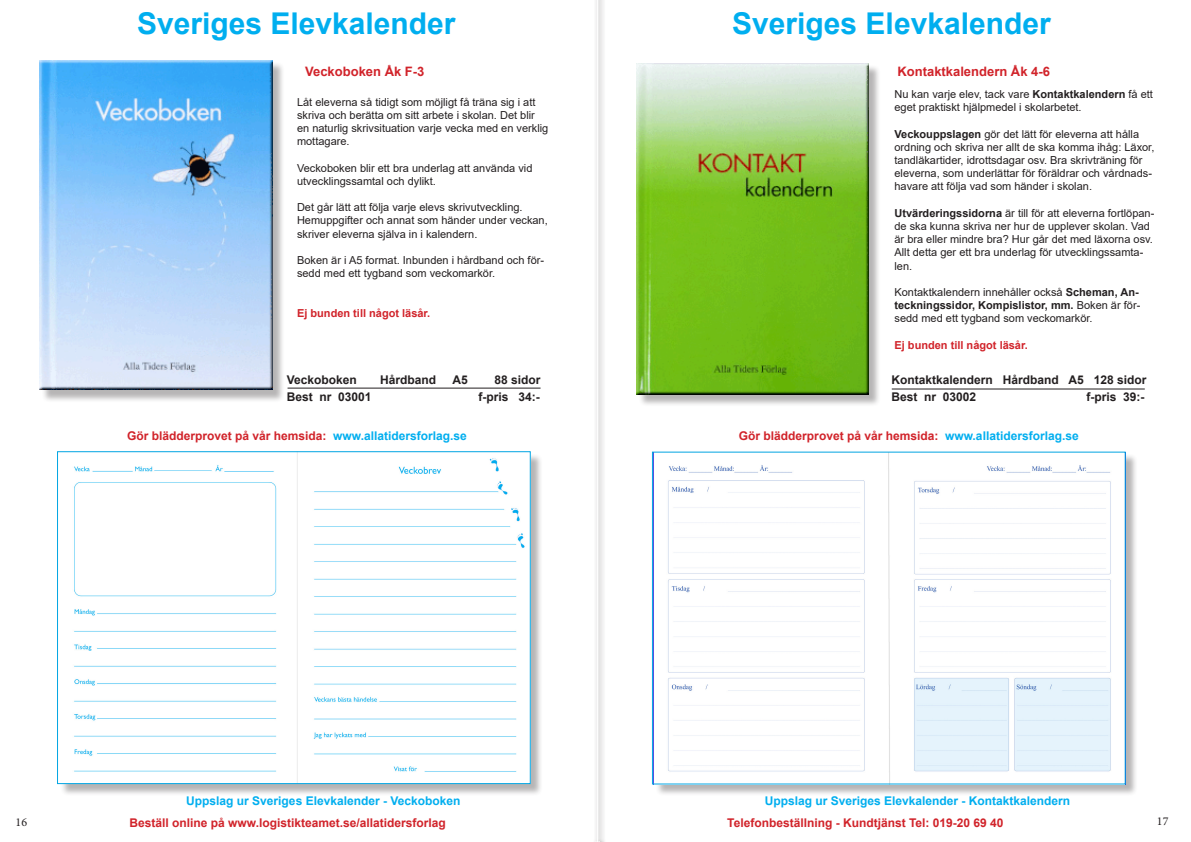
<style>
.page{position:relative;width:1191px;height:842px;background:#fff}
.page>*{position:absolute;margin:0;border:0;box-sizing:border-box;transform-origin:0 0}
.t1{font:700 30px "Arial";color:#00aeef}
.t2{font:700 13px "Arial";color:#d1232a}
.t3{font:700 12px "Arial";color:#d1232a}
.t4{font:700 12px "Arial";color:#231f20}
.t5{font:700 12px "Arial";color:#00aeef}
.t6{font:12px "Minion Pro";color:#231f20}
.t7{font:11px/13.2px "Arial";color:#231f20}
.t8{font:700 11px "Arial";color:#d1232a}
.s1{font-weight:700}
.s2{color:#00aeef}
</style>
<div class="page">
<hr style="left:287px;top:388px;width:253px;height:1px;background:#231f20">
<div style="left:41px;top:62px;width:244px;height:340px;background:#231f20;opacity:.33"></div>
<img style="left:40px;top:60px;width:232px;height:330px">
<hr style="left:891px;top:388px;width:253px;height:1px;background:#231f20">
<div style="left:638px;top:65px;width:243px;height:341px;background:#231f20;opacity:.33"></div>
<img style="left:636px;top:63px;width:233px;height:331px">
<div style="left:59px;top:453px;width:484px;height:343px;background:#231f20;opacity:.33"></div>
<img style="left:59px;top:454px;width:469px;height:328px">
<div style="left:57px;top:452px;width:473px;height:332px;border:1px solid #00a5e3"></div>
<div style="left:654px;top:453px;width:483px;height:344px;background:#231f20;opacity:.33"></div>
<img style="left:654px;top:454px;width:469px;height:328px">
<svg style="left:595px;top:0;width:10px;height:842px;fill:#f1f0f1"></svg>
<hr style="left:597px;top:0;width:1px;height:842px;background:#fff">
<p class="t1" style="left:137px;top:2px;width:320px">Sveriges Elevkalender</p>
<p class="t2" style="left:305px;top:62px;width:121px">Veckoboken Åk F-3</p>
<p class="t7" style="left:297px;top:95px;width:253px">Låt eleverna så tidigt som möjligt få träna sig i att skriva och berätta om sitt arbete i skolan. Det blir en naturlig skrivsituation varje vecka med en verklig mottagare.</p>
<p class="t7" style="left:297px;top:161px;width:237px">Veckoboken blir ett bra underlag att använda vid utvecklingssamtal och dylikt.</p>
<p class="t7" style="left:297px;top:201px;width:252px">Det går lätt att följa varje elevs skrivutveckling.<br>Hemuppgifter och annat som händer under veckan, skriver eleverna själva in i kalendern.</p>
<p class="t7" style="left:297px;top:253px;width:249px">Boken är i A5 format. Inbunden i hårdband och för&shy;sedd med ett tygband som veckomarkör.</p>
<p class="t8" style="left:297px;top:305px;width:135px">Ej bunden till något läsår.</p>
<p class="t1" style="left:732px;top:2px;width:320px">Sveriges Elevkalender</p>
<p class="t2" style="left:897px;top:62px;width:154px">Kontaktkalendern Åk 4-6</p>
<p class="t7" style="left:894px;top:87px;width:260px">Nu kan varje elev, tack vare <span class="s1">Kontaktkalendern</span> få ett eget praktiskt hjälpmedel i skolarbetet.</p>
<p class="t7" style="left:894px;top:127px;width:261px"><span class="s1">Veckouppslagen</span> gör det lätt för eleverna att hålla ordning och skriva ner allt de ska komma ihåg: Läxor, tandläkartider, idrottsdagar osv. Bra skrivträning för eleverna, som underlättar för föräldrar och vårdnads&shy;havare att följa vad som händer i skolan.</p>
<p class="t7" style="left:894px;top:206px;width:261px"><span class="s1">Utvärderingssidorna</span> är till för att eleverna fortlöpan&shy;de ska kunna skriva ner hur de upplever skolan. Vad är bra eller mindre bra? Hur går det med läxorna osv.<br>Allt detta ger ett bra underlag för utvecklingssamta&shy;len.</p>
<p class="t7" style="left:894px;top:285px;width:247px">Kontaktkalendern innehåller också <span class="s1">Scheman, An&shy;teckningssidor, Kompislistor, mm.</span> Boken är för&shy;sedd med ett tygband som veckomarkör.</p>
<p class="t8" style="left:894px;top:337px;width:135px">Ej bunden till något läsår.</p>
<p class="t4" style="left:287px;top:371px;width:72px">Veckoboken</p>
<p class="t4" style="left:380px;top:371px;width:58px">Hårdband</p>
<p class="t4" style="left:452px;top:371px;width:17px">A5</p>
<p class="t4" style="left:494px;top:371px;width:48px">88 sidor</p>
<p class="t4" style="left:287px;top:388px;width:86px">Best nr 03001</p>
<p class="t4" style="left:478px;top:388px;width:63px">f-pris 34:-</p>
<p class="t4" style="left:891px;top:371px;width:256px">Kontaktkalendern Hårdband A5 128 sidor</p>
<p class="t4" style="left:891px;top:388px;width:86px">Best nr 03002</p>
<p class="t4" style="left:1086px;top:388px;width:60px">f-pris 39:-</p>
<p class="t3" style="left:127px;top:427px;width:341px">Gör blädderprovet på vår hemsida: <span class="s2">www.allatidersforlag.se</span></p>
<p class="t3" style="left:739px;top:427px;width:341px">Gör blädderprovet på vår hemsida: <span class="s2">www.allatidersforlag.se</span></p>
<p class="t5" style="left:186px;top:792px;width:276px">Uppslag ur Sveriges Elevkalender - Veckoboken</p>
<p class="t5" style="left:764px;top:792px;width:307px">Uppslag ur Sveriges Elevkalender - Kontaktkalendern</p>
<p class="t3" style="left:727px;top:815px;width:278px">Telefonbeställning - Kundtjänst Tel: 019-20 69 40</p>
<p class="t6" style="left:16px;top:814px;width:13px">16</p>
<p class="t6" style="left:1156px;top:813px;width:13px">17</p>
<p class="t3" style="left:129px;top:815px;width:318px">Beställ online på www.logistikteamet.se/allatidersforlag</p>
</div>
